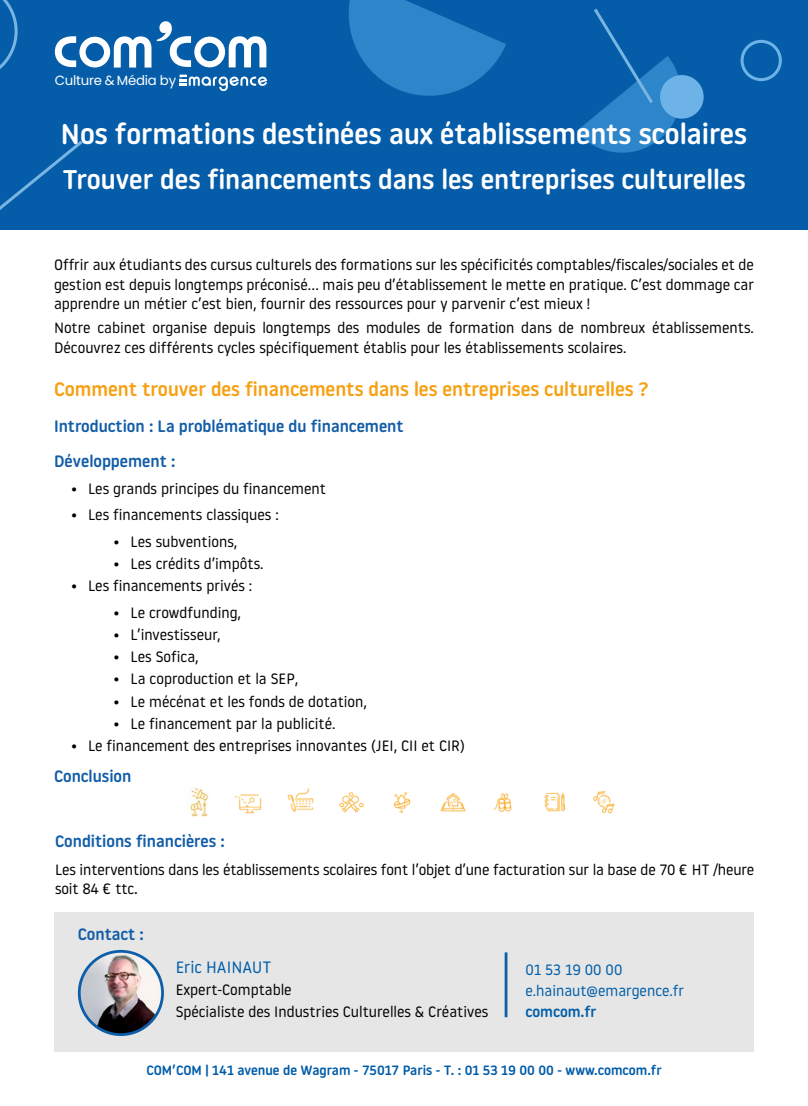
<style>
.page{position:relative;width:808px;height:1106px;background:#fff}
.page>*{position:absolute;margin:0;border:0;box-sizing:border-box;transform-origin:0 0}
.t1{font:500 28.5px "Roway Round";color:#fff}
.t2{font:500 27px "Roway Round";color:#fff}
.t3{font:500 19.5px "Roway Round";color:#f6a114}
.t4{font:500 16.5px/35.2px "Roway Round";color:#125da8}
.t5{font:16.5px "Roway Round";color:#005ea9}
.t6{font:15px/19.5px "Roway Round";color:#020203}
.t7{font:15px/21px "Roway Round";color:#005ea9}
.t8{font:500 15px "Roway Round";color:#005ea9}
.t9{font:500 13.5px "Roway Round";color:#005ca8}
.t10{font:13.35px "Poppins";letter-spacing:-.015em;color:#fff}
.s1{font-size:16.5px}
</style>
<div class="page">
<div style="left:0;top:0;width:808px;height:230px;background:#055da9"></div>
<svg style="left:576px;top:8px;width:112px;height:145px"></svg>
<div style="left:660px;top:75px;width:44px;height:44px;background:#6db3e7;border-radius:50%"></div>
<svg style="left:0;top:0;width:18px;height:69px"></svg>
<svg style="left:348px;top:0;width:158px;height:96px"></svg>
<svg style="left:0;top:141px;width:83px;height:69px"></svg>
<div style="left:740px;top:40px;width:42px;height:41px;border:3px solid #6db3e7;border-radius:50%"></div>
<svg style="left:55px;top:36px;width:96px;height:32px"></svg>
<svg style="left:180px;top:75px;width:87px;height:16px"></svg>
<svg style="left:157px;top:21px;width:109px;height:46px"></svg>
<img style="left:186px;top:788px;width:23px;height:28px">
<img style="left:234px;top:794px;width:28px;height:20px">
<img style="left:287px;top:788px;width:27px;height:24px">
<img style="left:339px;top:792px;width:25px;height:21px">
<img style="left:393px;top:791px;width:18px;height:22px">
<img style="left:440px;top:793px;width:26px;height:19px">
<img style="left:493px;top:793px;width:19px;height:20px">
<img style="left:544px;top:792px;width:21px;height:20px">
<img style="left:593px;top:791px;width:22px;height:23px">
<div style="left:54px;top:912px;width:700px;height:140px;background:#e6e6e6"></div>
<img style="left:79px;top:951px;width:84px;height:83px;border-radius:42px">
<div style="left:78px;top:950px;width:86px;height:86px;border:3px solid #0c5ea9;border-radius:50%"></div>
<hr style="left:505px;top:952px;width:2px;height:65px;background:#0c5ea9">
<p class="t10" style="left:55px;top:73px;width:123px">Culture &amp; Média by</p>
<h1 class="t1" style="left:61px;top:114px;width:688px">Nos formations destinées aux établissements scolaires</h1>
<h2 class="t2" style="left:62px;top:160px;width:685px">Trouver des financements dans les entreprises culturelles</h2>
<p class="t6" style="left:54px;top:255px;width:701px;text-align:justify">Offrir aux étudiants des cursus culturels des formations sur les spécificités comptables/fiscales/sociales et de gestion est depuis longtemps préconisé… mais peu d’établissement le mette en pratique. C’est dommage car apprendre un métier c’est bien, fournir des ressources pour y parvenir c’est mieux !</p>
<p class="t6" style="left:54px;top:317px;width:701px">Notre cabinet organise depuis longtemps des modules de formation dans de nombreux établissements.<br>Découvrez ces différents cycles spécifiquement établis pour les établissements scolaires.</p>
<h3 class="t3" style="left:54px;top:376px;width:596px">Comment trouver des financements dans les entreprises culturelles ?</h3>
<p class="t4" style="left:54px;top:408px;width:351px">Introduction : La problématique du financement<br>Développement :</p>
<p class="t6" style="left:71px;top:478px;width:256px">• Les grands principes du financement</p>
<p class="t6" style="left:71px;top:504px;width:209px">• Les financements classiques :</p>
<p class="t6" style="left:114px;top:531px;width:125px">• Les subventions,</p>
<p class="t6" style="left:114px;top:553px;width:152px">• Les crédits d’impôts.</p>
<p class="t6" style="left:71px;top:575px;width:183px">• Les financements privés :</p>
<p class="t6" style="left:114px;top:602px;width:129px">• Le crowdfunding,</p>
<p class="t6" style="left:114px;top:624px;width:108px">• L’investisseur,</p>
<p class="t6" style="left:114px;top:646px;width:86px">• Les Sofica,</p>
<p class="t6" style="left:114px;top:668px;width:186px">• La coproduction et la SEP,</p>
<p class="t6" style="left:114px;top:691px;width:255px">• Le mécénat et les fonds de dotation,</p>
<p class="t6" style="left:114px;top:713px;width:223px">• Le financement par la publicité.</p>
<p class="t6" style="left:71px;top:735px;width:395px">• Le financement des entreprises innovantes (JEI, CII et CIR)</p>
<p class="t4" style="left:54px;top:758px;width:79px">Conclusion</p>
<p class="t4" style="left:55px;top:823px;width:171px">Conditions financières :</p>
<p class="t6" style="left:55px;top:859px;width:700px">Les interventions dans les établissements scolaires font l’objet d’une facturation sur la base de 70 € HT /heure soit 84 € ttc<span class="s1">.</span></p>
<p class="t4" style="left:78px;top:916px;width:68px">Contact :</p>
<p class="t5" style="left:176px;top:955px;width:97px">Eric HAINAUT</p>
<p class="t6" style="left:176px;top:977px;width:314px;line-height:22.2px">Expert-Comptable<br>Spécialiste des Industries Culturelles &amp; Créatives</p>
<p class="t7" style="left:525px;top:958px;width:160px">01 53 19 00 00 e.hainaut@emargence.fr</p>
<p class="t8" style="left:525px;top:1001px;width:72px">comcom.fr</p>
<p class="t9" style="left:146px;top:1060px;width:517px">COM’COM | 141 avenue de Wagram - 75017 Paris - T. : 01 53 19 00 00 - www.comcom.fr</p>
</div>
